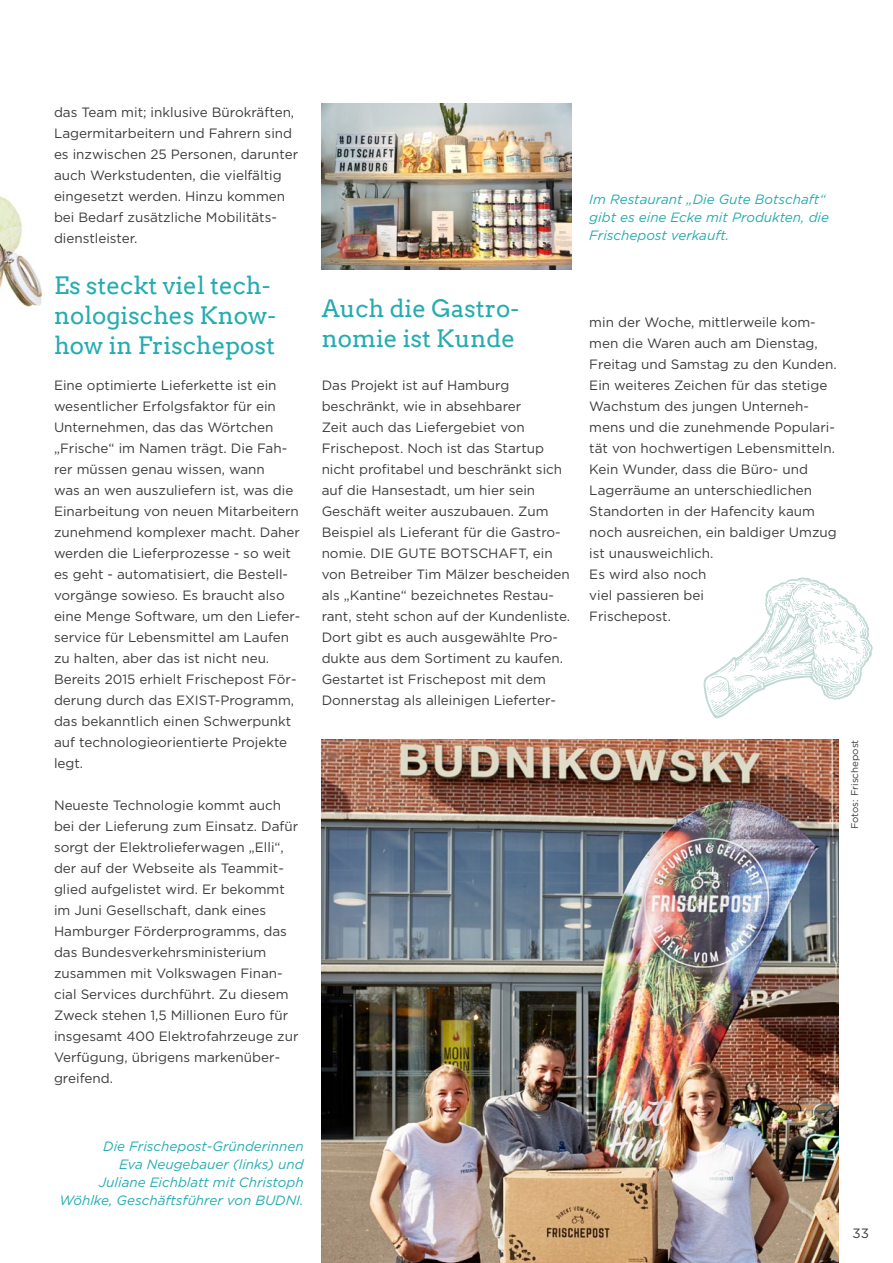
<style>
.page{position:relative;width:893px;height:1263px;background:#fff}
.page>*{position:absolute;margin:0;border:0;box-sizing:border-box;transform-origin:0 0}
.t1{font:24px/30px "Arvo";color:#24acb1}
.t2{font:13.5px/21px "Gotham";color:#3c3c3b}
.t3{font:italic 13.5px/18px "Gotham";color:#24acb1}
.t4{font:9.75px "Gotham";color:#3c3c3b}
</style>
<div class="page">
<img style="left:0;top:196px;width:42px;height:111px">
<img style="left:322px;top:739px;width:517px;height:524px">
<img style="left:322px;top:103px;width:249px;height:167px">
<svg style="left:703px;top:577px;width:170px;height:142px"></svg>
<p class="t2" style="left:54px;top:101px;width:246px">das Team mit; inklusive Bürokräften, Lagermitarbeitern und Fahrern sind es inzwischen 25 Personen, darunter auch Werkstudenten, die vielfältig eingesetzt werden. Hinzu kommen bei Bedarf zusätzliche Mobilitäts&shy;dienstleister.</p>
<h1 class="t1" style="left:54px;top:270px;width:224px">Es steckt viel tech&shy;nologisches Know&shy;how in Frischepost</h1>
<p class="t2" style="left:54px;top:374px;width:248px">Eine optimierte Lieferkette ist ein wesentlicher Erfolgsfaktor für ein Unternehmen, das das Wörtchen „Frische“ im Namen trägt. Die Fah&shy;rer müssen genau wissen, wann<br>was an wen auszuliefern ist, was die Einarbeitung von neuen Mitarbeitern zunehmend komplexer macht. Daher werden die Lieferprozesse - so weit es geht - automatisiert, die Bestell&shy;vorgänge sowieso. Es braucht also eine Menge Software, um den Liefer&shy;service für Lebensmittel am Laufen zu halten, aber das ist nicht neu.<br>Bereits 2015 erhielt Frischepost För&shy;derung durch das EXIST-Programm, das bekanntlich einen Schwerpunkt auf technologieorientierte Projekte legt.</p>
<p class="t2" style="left:54px;top:795px;width:246px">Neueste Technologie kommt auch bei der Lieferung zum Einsatz. Dafür sorgt der Elektrolieferwagen „Elli“, der auf der Webseite als Teammit&shy;glied aufgelistet wird. Er bekommt im Juni Gesellschaft, dank eines<br>Hamburger Förderprogramms, das das Bundesverkehrsministerium zusammen mit Volkswagen Finan&shy;cial Services durchführt. Zu diesem<br>Zweck stehen 1,5 Millionen Euro für insgesamt 400 Elektrofahrzeuge zur<br>Verfügung, übrigens markenüber&shy;greifend.</p>
<p class="t3" style="left:589px;top:190px;width:241px">Im Restaurant „Die Gute Botschaft“ gibt es eine Ecke mit Produkten, die<br>Frischepost verkauft.</p>
<h1 class="t1" style="left:322px;top:294px;width:199px">Auch die Gastro&shy;nomie ist Kunde</h1>
<p class="t2" style="left:322px;top:374px;width:250px">Das Projekt ist auf Hamburg beschränkt, wie in absehbarer<br>Zeit auch das Liefergebiet von Frischepost. Noch ist das Startup nicht profitabel und beschränkt sich auf die Hansestadt, um hier sein Geschäft weiter auszubauen. Zum Beispiel als Lieferant für die Gastro&shy;nomie. DIE GUTE BOTSCHAFT, ein von Betreiber Tim Mälzer bescheiden als „Kantine“ bezeichnetes Restau&shy;rant, steht schon auf der Kundenliste.<br>Dort gibt es auch ausgewählte Pro&shy;dukte aus dem Sortiment zu kaufen.<br>Gestartet ist Frischepost mit dem Donnerstag als alleinigen Lieferter-</p>
<p class="t2" style="left:589px;top:312px;width:249px">min der Woche, mittlerweile kom&shy;men die Waren auch am Dienstag,<br>Freitag und Samstag zu den Kunden.<br>Ein weiteres Zeichen für das stetige<br>Wachstum des jungen Unterneh&shy;mens und die zunehmende Populari&shy;tät von hochwertigen Lebensmitteln.<br>Kein Wunder, dass die Büro- und<br>Lagerräume an unterschiedlichen<br>Standorten in der Hafencity kaum noch ausreichen, ein baldiger Umzug ist unausweichlich.<br>Es wird also noch<br>viel passieren bei<br>Frischepost.</p>
<p class="t4" style="left:849px;top:829px;width:91px;rotate:-90deg">Fotos: Frischepost</p>
<p class="t3" style="left:59px;top:1137px;width:246px;text-align:right">Die Frischepost-Gründerinnen<br>Eva Neugebauer (links) und<br>Juliane Eichblatt mit Christoph<br>Wöhlke, Geschäftsführer von BUDNI.</p>
<p class="t2" style="left:853px;top:1222px;width:18px">33</p>
</div>
